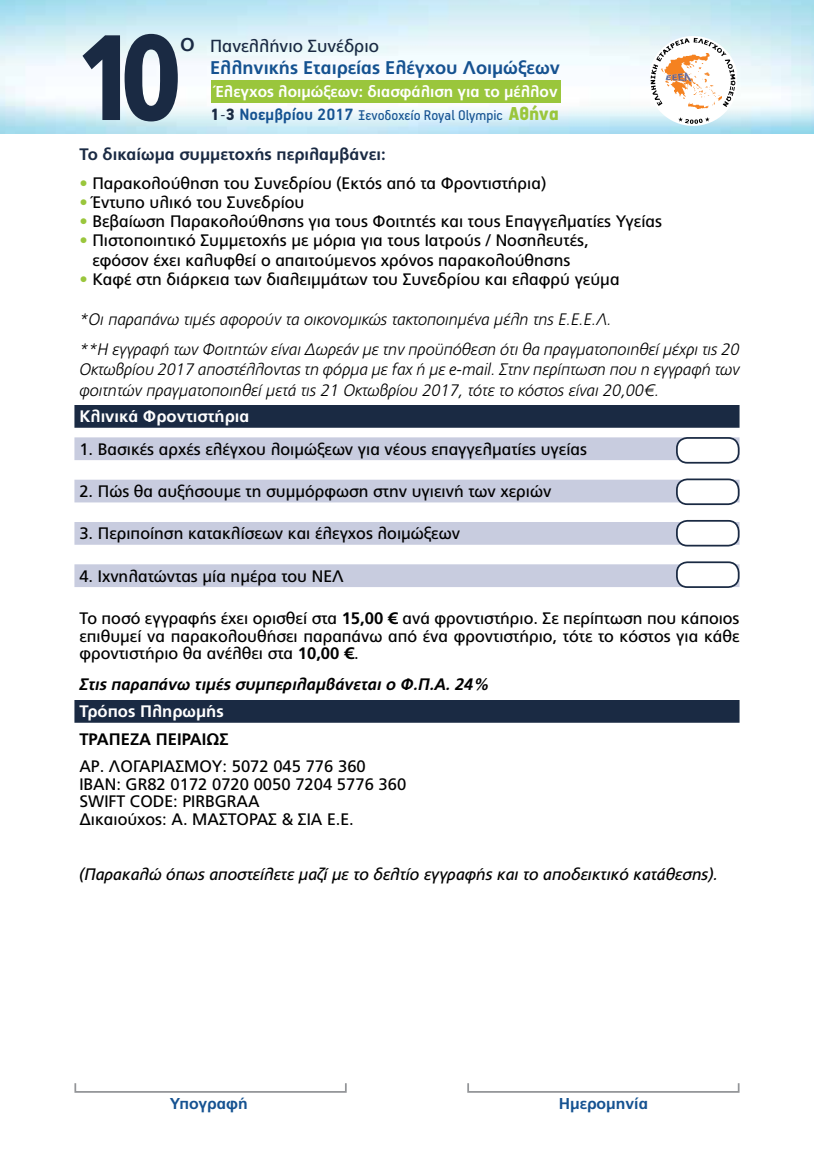
<style>
.page{position:relative;width:814px;height:1166px;background:#fff}
.page>*{position:absolute;margin:0;border:0;box-sizing:border-box;transform-origin:0 0}
.t1{font:900 121.27px "PF Catalog";color:#1a2a43;scale:.85 1}
.t2{font:700 18.38px "PF Catalog";color:#155291}
.t3{font:17.5px "PF Catalog";color:#1a2a43}
.t4{font:16.62px/17.5px "PF Catalog";color:#000;text-align:center}
.t5{font:italic 300 16.62px/30.1px "PF Catalog";color:#000}
.t6{font:italic 16.62px "PF Catalog";color:#000}
.t7{font:italic 700 16.62px "PF Catalog";color:#000}
.t8{font:700 16.62px "PF Catalog";color:#1a2a43}
.t9{font:700 16.62px "PF Catalog";color:#fff}
.t10{font:700 16.62px "PF Catalog";color:#000}
.t11{font:15.75px "PF Handbook Pro";color:#155291}
.t12{font:700 15.75px "PF Catalog";color:#fff}
.t13{font:700 15.75px "PF Catalog";color:#155291}
.s1{font-size:25.2px}
.s2{font-weight:900;font-size:18.38px;color:#1a2a43}
.s3{font-weight:300;font-size:18.38px;color:#1a2a43}
.s4{font-weight:700;font-size:18.38px}
.s5{font-weight:900;font-size:21px;color:#9ac63c}
.s6{color:#9ac63c}
.s7{font-weight:700}
</style>
<div class="page">
<img style="left:0;top:0;width:814px;height:134px">
<div style="left:211px;top:80px;width:349px;height:22px;background:#9ac63c"></div>
<svg style="left:650px;top:36px;width:86px;height:90px"></svg>
<div style="left:74px;top:405px;width:665px;height:23px;background:#1a2a43"></div>
<div style="left:74px;top:437px;width:665px;height:23px;background:#c8ccdf"></div>
<div style="left:74px;top:480px;width:665px;height:22px;background:#c8ccdf"></div>
<div style="left:74px;top:522px;width:665px;height:23px;background:#c8ccdf"></div>
<div style="left:74px;top:564px;width:665px;height:23px;background:#c8ccdf"></div>
<div style="left:74px;top:700px;width:665px;height:23px;background:#1a2a43"></div>
<div style="left:74px;top:1082px;width:273px;height:11px;border:2px solid #939598"></div>
<div style="left:467px;top:1082px;width:272px;height:11px;border:2px solid #939598"></div>
<div style="left:677px;top:438px;width:61px;height:25px;background:#fff;border-radius:10px"></div>
<div style="left:676px;top:437px;width:63px;height:27px;border:2px solid #1a2a43;border-radius:10px"></div>
<div style="left:677px;top:479px;width:61px;height:25px;background:#fff;border-radius:10px"></div>
<div style="left:676px;top:478px;width:63px;height:27px;border:2px solid #1a2a43;border-radius:10px"></div>
<div style="left:677px;top:521px;width:61px;height:25px;background:#fff;border-radius:10px"></div>
<div style="left:676px;top:520px;width:63px;height:26px;border:2px solid #1a2a43;border-radius:10px"></div>
<div style="left:677px;top:562px;width:61px;height:25px;background:#fff;border-radius:10px"></div>
<div style="left:676px;top:561px;width:63px;height:27px;border:2px solid #1a2a43;border-radius:10px"></div>
<h1 class="t1" style="left:74px;top:7px;width:128px">10</h1>
<p class="t3" style="left:180px;top:36px;width:200px"><span class="s1">ο</span> Πανελλήνιο Συνέδριο</p>
<p class="t2" style="left:210px;top:56px;width:351px">Ελληνικής Εταιρείας Ελέγχου Λοιμώξεων</p>
<p class="t12" style="left:215px;top:83px;width:344px">Έλεγχος λοιμώξεων: διασφάλιση για το μέλλον</p>
<p class="t11" style="left:211px;top:106px;width:350px"><span class="s2">1</span><span class="s3">-</span><span class="s2">3</span> <span class="s4">Νοεμβρίου 2017</span> Ξενοδοχείο Royal Olympic <span class="s5">Αθήνα</span></p>
<p class="t8" style="left:79px;top:144px;width:308px">Το δικαίωμα συμμετοχής περιλαμβάνει:</p>
<p class="t4" style="left:79px;top:174px;width:468px"><span class="s6">•</span> Παρακολούθηση του Συνεδρίου (Εκτός από τα Φροντιστήρια)</p>
<p class="t4" style="left:79px;top:194px;width:226px"><span class="s6">•</span> Έντυπο υλικό του Συνεδρίου</p>
<p class="t4" style="left:79px;top:213px;width:584px"><span class="s6">•</span> Βεβαίωση Παρακολούθησης για τους Φοιτητές και τους Επαγγελματίες Υγείας</p>
<p class="t4" style="left:79px;top:231px;width:511px;line-height:19.2px"><span class="s6">•</span> Πιστοποιητικό Συμμετοχής με μόρια για τους Ιατρούς / Νοσηλευτές, εφόσον έχει καλυφθεί ο απαιτούμενος χρόνος παρακολούθησης</p>
<p class="t4" style="left:79px;top:271px;width:541px"><span class="s6">•</span> Καφέ στη διάρκεια των διαλειμμάτων του Συνεδρίου και ελαφρύ γεύμα</p>
<p class="t5" style="left:79px;top:305px;width:661px">*Οι παραπάνω τιμές αφορούν τα οικονομικώς τακτοποιημένα μέλη της Ε.Ε.Ε.Λ.<br>**Η εγγραφή των Φοιτητών είναι Δωρεάν με την προϋπόθεση ότι θα πραγματοποιηθεί μέχρι τις 20</p>
<p class="t5" style="left:79px;top:359px;width:661px;line-height:21px">Οκτωβρίου 2017 αποστέλλοντας τη φόρμα με fax ή με e-mail. Στην περίπτωση που η εγγραφή των φοιτητών πραγματοποιηθεί μετά τις 21 Οκτωβρίου 2017, τότε το κόστος είναι 20,00€.</p>
<p class="t9" style="left:79px;top:407px;width:171px">Κλινικά Φροντιστήρια</p>
<p class="t4" style="left:79px;top:440px;width:509px">1. Βασικές αρχές ελέγχου λοιμώξεων για νέους επαγγελματίες υγείας</p>
<p class="t4" style="left:79px;top:483px;width:473px">2. Πώς θα αυξήσουμε τη συμμόρφωση στην υγιεινή των χεριών</p>
<p class="t4" style="left:79px;top:525px;width:382px">3. Περιποίηση κατακλίσεων και έλεγχος λοιμώξεων</p>
<p class="t4" style="left:79px;top:567px;width:266px">4. Ιχνηλατώντας μία ημέρα του ΝΕΛ</p>
<p class="t4" style="left:79px;top:610px;width:661px;text-align:justify">Το ποσό εγγραφής έχει ορισθεί στα <span class="s7">15,00 €</span> ανά φροντιστήριο. Σε περίπτωση που κάποιος επιθυμεί να παρακολουθήσει παραπάνω από ένα φροντιστήριο, τότε το κόστος για κάθε φροντιστήριο θα ανέλθει στα <span class="s7">10,00 €</span>.</p>
<p class="t7" style="left:79px;top:674px;width:412px">Στις παραπάνω τιμές συμπεριλαμβάνεται ο Φ.Π.Α. 24%</p>
<p class="t9" style="left:79px;top:702px;width:146px">Τρόπος Πληρωμής</p>
<p class="t10" style="left:79px;top:729px;width:151px">ΤΡΑΠΕΖΑ ΠΕΙΡΑΙΩΣ</p>
<p class="t4" style="left:79px;top:758px;width:328px;text-align:left">ΑΡ. ΛΟΓΑΡΙΑΣΜΟΥ: 5072 045 776 360<br>IBAN: GR82 0172 0720 0050 7204 5776 360<br>SWIFT CODE: PIRBGRAA<br>Δικαιούχος: Α. ΜΑΣΤΟΡΑΣ &amp; ΣΙΑ Ε.Ε.</p>
<p class="t6" style="left:79px;top:864px;width:640px">(Παρακαλώ όπως αποστείλετε µαζί µε το δελτίο εγγραφής και το αποδεικτικό κατάθεσης).</p>
<p class="t13" style="left:170px;top:1094px;width:79px">Υπογραφή</p>
<p class="t13" style="left:558px;top:1094px;width:91px">Ημερομηνία</p>
</div>
